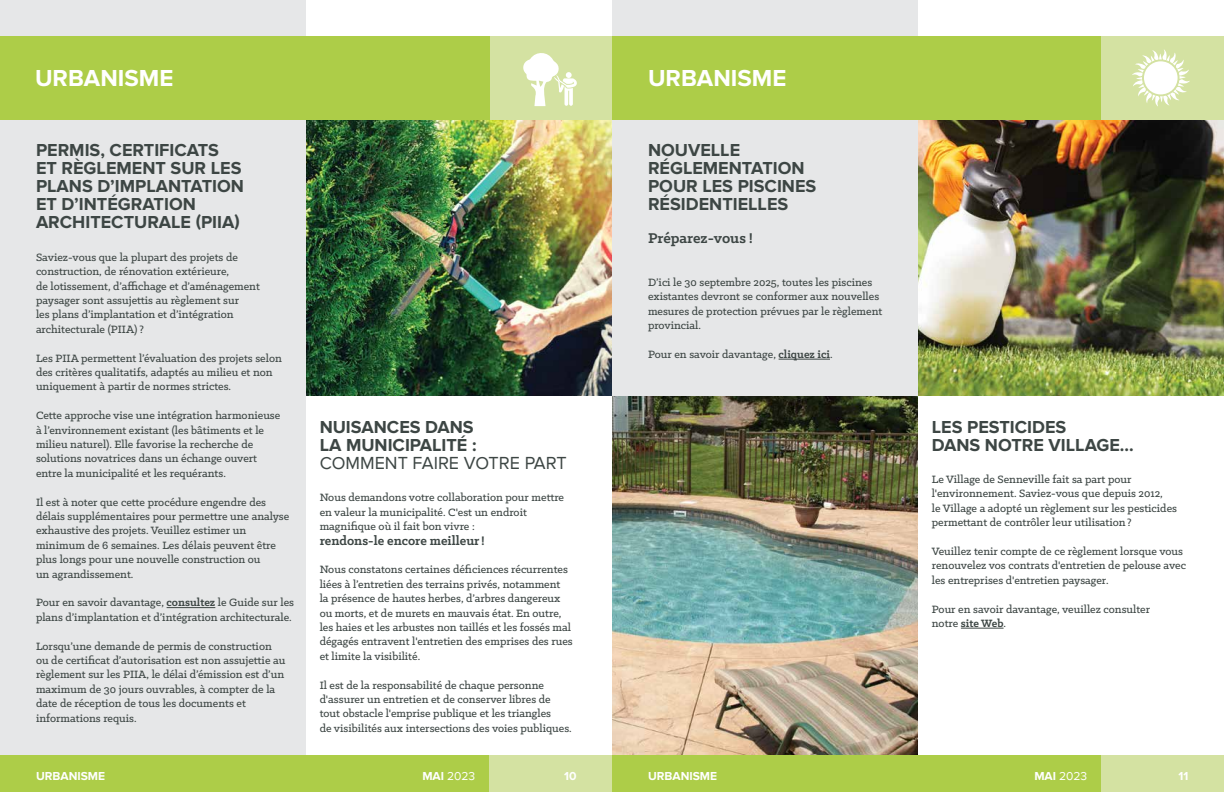
<style>
.page{position:relative;width:1224px;height:792px;background:#fff}
.page>*{position:absolute;margin:0;border:0;box-sizing:border-box;transform-origin:0 0}
.t1{font:700 24px "Proxima Nova";color:#fff}
.t2{font:700 18px/18px "Proxima Nova";color:#3d4644}
.t3{font:18px "Proxima Nova";color:#3d4644}
.t4{font:700 16px "Klinic Slab";color:#3d4644}
.t5{font:700 14px "Klinic Slab";color:#3d4644}
.t6{font:500 12px/14.4px "Klinic Slab";color:#3d4644}
.t7{font:700 12px "Proxima Nova";color:#fff}
.t8{font:12px "Proxima Nova";color:#fff}
.s1{font-weight:700}
</style>
<div class="page">
<img style="left:306px;top:119px;width:306px;height:277px">
<div style="left:612px;top:0;width:306px;height:792px;background:#e6e7e8"></div>
<img style="left:612px;top:396px;width:306px;height:360px">
<img style="left:918px;top:119px;width:306px;height:277px">
<div style="left:612px;top:756px;width:489px;height:36px;background:#adcd48"></div>
<div style="left:1101px;top:756px;width:123px;height:36px;background:#d4e2a2"></div>
<div style="left:612px;top:36px;width:489px;height:83px;background:#adcd48"></div>
<div style="left:1101px;top:36px;width:123px;height:83px;background:#d4e2a2"></div>
<hr style="left:961px;top:628px;width:43px;height:1px;background:#3d4644">
<hr style="left:779px;top:359px;width:51px;height:1px;background:#3d4644">
<div style="left:0;top:0;width:306px;height:792px;background:#e6e7e8"></div>
<div style="left:0;top:756px;width:489px;height:36px;background:#adcd48"></div>
<div style="left:489px;top:756px;width:123px;height:36px;background:#d4e2a2"></div>
<div style="left:489px;top:36px;width:123px;height:83px;background:#d4e2a2"></div>
<div style="left:0;top:36px;width:489px;height:83px;background:#adcd48"></div>
<hr style="left:167px;top:607px;width:48px;height:1px;background:#3d4644">
<svg style="left:523px;top:53px;width:54px;height:53px"></svg>
<svg style="left:1132px;top:49px;width:58px;height:58px"></svg>
<h1 class="t1" style="left:35px;top:64px;width:140px">URBANISME</h1>
<h2 class="t2" style="left:36px;top:142px;width:210px">PERMIS, CERTIFICATS<br>ET RÈGLEMENT SUR LES<br>PLANS D’IMPLANTATION<br>ET D’INTÉGRATION<br>ARCHITECTURALE (PIIA)</h2>
<p class="t6" style="left:36px;top:250px;width:225px">Saviez-vous que la plupart des projets de construction, de rénovation extérieure,<br>de lotissement, d’affichage et d’aménagement paysager sont assujettis au règlement sur<br>les plans d’implantation et d’intégration architecturale (PIIA) ?</p>
<p class="t6" style="left:36px;top:350px;width:247px">Les PIIA permettent l’évaluation des projets selon des critères qualitatifs, adaptés au milieu et non uniquement à partir de normes strictes.</p>
<p class="t6" style="left:36px;top:408px;width:246px">Cette approche vise une intégration harmonieuse à l’environnement existant (les bâtiments et le milieu naturel). Elle favorise la recherche de solutions novatrices dans un échange ouvert entre la municipalité et les requérants.</p>
<p class="t6" style="left:36px;top:494px;width:255px">Il est à noter que cette procédure engendre des délais supplémentaires pour permettre une analyse exhaustive des projets. Veuillez estimer un minimum de 6 semaines. Les délais peuvent être plus longs pour une nouvelle construction ou<br>un agrandissement.</p>
<p class="t6" style="left:36px;top:595px;width:260px">Pour en savoir davantage, <span class="s1">consultez</span> le Guide sur les plans d’implantation et d’intégration architecturale.</p>
<p class="t6" style="left:36px;top:638px;width:251px">Lorsqu’une demande de permis de construction ou de certificat d’autorisation est non assujettie au règlement sur les PIIA, le délai d’émission est d’un maximum de 30 jours ouvrables, à compter de la date de réception de tous les documents et informations requis.</p>
<h2 class="t2" style="left:320px;top:419px;width:158px">NUISANCES DANS<br>LA MUNICIPALITÉ :</h2>
<h2 class="t3" style="left:320px;top:453px;width:249px">COMMENT FAIRE VOTRE PART</h2>
<p class="t6" style="left:320px;top:490px;width:246px">Nous demandons votre collaboration pour mettre en valeur la municipalité. C'est un endroit magnifique où il fait bon vivre :</p>
<p class="t5" style="left:320px;top:531px;width:167px">rendons-le encore meilleur !</p>
<p class="t6" style="left:320px;top:562px;width:255px">Nous constatons certaines déficiences récurrentes liées à l’entretien des terrains privés, notamment<br>la présence de hautes herbes, d’arbres dangereux ou morts, et de murets en mauvais état. En outre, les haies et les arbustes non taillés et les fossés mal dégagés entravent l'entretien des emprises des rues et limite la visibilité.</p>
<p class="t6" style="left:320px;top:677px;width:254px">Il est de la responsabilité de chaque personne d'assurer un entretien et de conserver libres de tout obstacle l'emprise publique et les triangles<br>de visibilités aux intersections des voies publiques.</p>
<p class="t7" style="left:36px;top:769px;width:71px">URBANISME</p>
<p class="t8" style="left:422px;top:769px;width:54px"><span class="s1">MAI</span> 2023</p>
<p class="t7" style="left:564px;top:769px;width:14px">10</p>
<h1 class="t1" style="left:648px;top:64px;width:140px">URBANISME</h1>
<h2 class="t2" style="left:648px;top:142px;width:170px">NOUVELLE<br>RÉGLEMENTATION<br>POUR LES PISCINES<br>RÉSIDENTIELLES</h2>
<h3 class="t4" style="left:648px;top:227px;width:106px">Préparez-vous !</h3>
<p class="t6" style="left:648px;top:275px;width:236px">D’ici le 30 septembre 2025, toutes les piscines existantes devront se conformer aux nouvelles mesures de protection prévues par le règlement provincial.</p>
<p class="t6" style="left:648px;top:347px;width:186px">Pour en savoir davantage, <span class="s1">cliquez ici</span>.</p>
<h2 class="t2" style="left:932px;top:418px;width:203px">LES PESTICIDES<br>DANS NOTRE VILLAGE...</h2>
<p class="t6" style="left:932px;top:472px;width:247px">Le Village de Senneville fait sa part pour l'environnement. Saviez-vous que depuis 2012,<br>le Village a adopté un règlement sur les pesticides permettant de contrôler leur utilisation ?</p>
<p class="t6" style="left:932px;top:544px;width:256px">Veuillez tenir compte de ce règlement lorsque vous renouvelez vos contrats d'entretien de pelouse avec les entreprises d'entretien paysager.</p>
<p class="t6" style="left:932px;top:601px;width:220px">Pour en savoir davantage, veuillez consulter notre <span class="s1">site Web</span>.</p>
<p class="t7" style="left:648px;top:769px;width:71px">URBANISME</p>
<p class="t8" style="left:1034px;top:769px;width:54px"><span class="s1">MAI</span> 2023</p>
<p class="t7" style="left:1179px;top:769px;width:11px">11</p>
</div>
